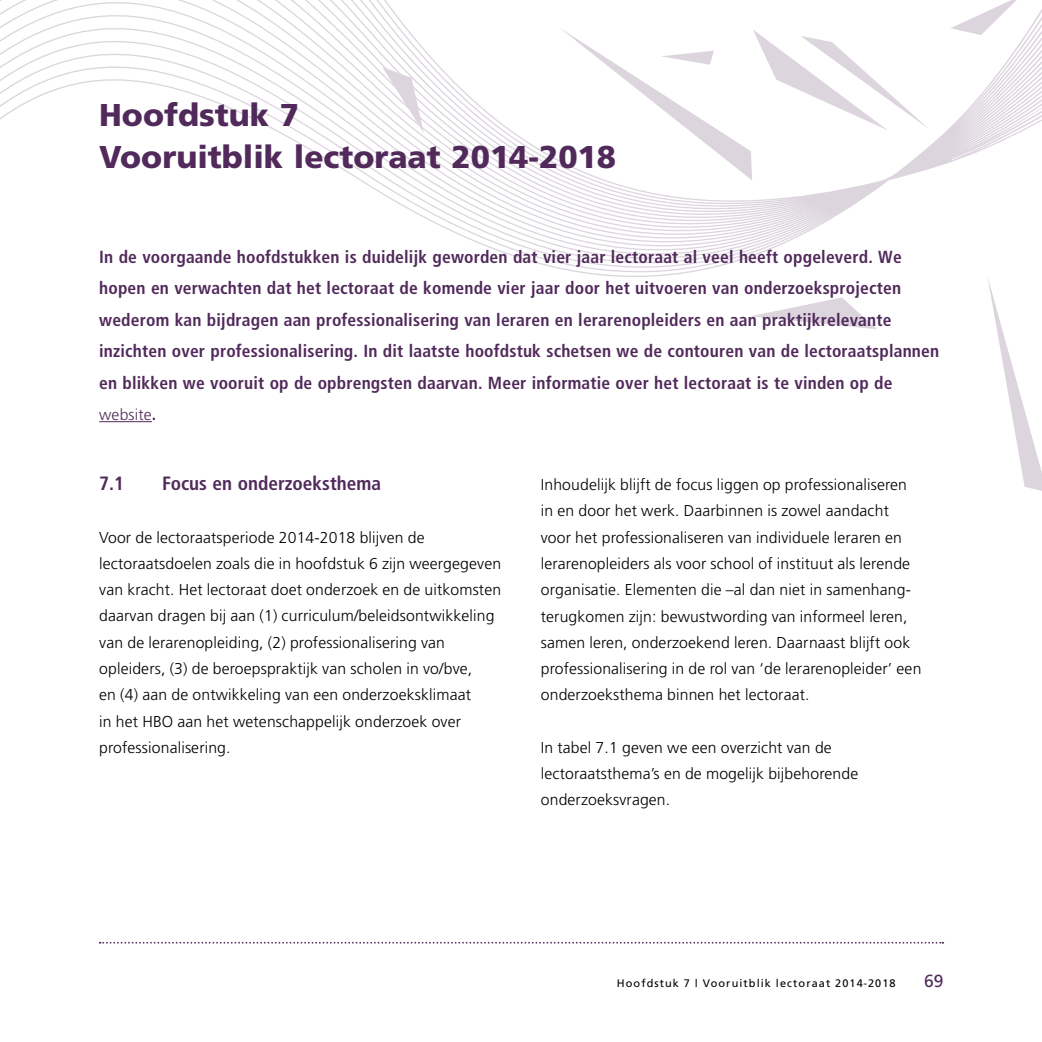
<style>
.page{position:relative;width:1042px;height:1042px;background:#fff}
.page>*{position:absolute;margin:0;border:0;box-sizing:border-box;transform-origin:0 0}
.t1{font:900 31.5px/42px "Fontys Frutiger";color:#512a5b}
.t2{font:700 19.25px "Fontys Frutiger Cn";color:#512a5b}
.t3{font:700 17.5px/31.5px "Fontys Frutiger Cn";letter-spacing:.01em;color:#512a5b}
.t4{font:17.5px "Fontys Frutiger Roman";color:#512a5b}
.t5{font:300 15.75px/26.2px "Fontys Frutiger";letter-spacing:.01em;color:#000}
.t6{font:300 15.75px "Fontys Frutiger";letter-spacing:.01em;color:#512a5b}
.t7{font:10.85px "Fontys Frutiger Roman";letter-spacing:.1em;color:#000}
.s1{font-family:"Fontys Frutiger Cn";font-weight:700;font-size:17.5px}
</style>
<div class="page">
<svg style="left:100px;top:942px;width:843px;height:1px"></svg>
<svg style="left:1px;top:0;width:532px;height:423px"></svg>
<svg style="left:367px;top:67px;width:71px;height:66px"></svg>
<svg style="left:533px;top:0;width:509px;height:491px"></svg>
<svg style="left:259px;top:0;width:161px;height:24px"></svg>
<img style="left:0;top:0;width:1px;height:1042px">
<hr style="left:99px;top:421px;width:53px;height:1px;background:#512a5b">
<h1 class="t1" style="left:99px;top:94px;width:518px">Hoofdstuk 7<br>Vooruitblik lectoraat 2014-2018</h1>
<p class="t3" style="left:99px;top:241px;width:841px">In de voorgaande hoofdstukken is duidelijk geworden dat vier jaar lectoraat al veel heeft opgeleverd. We hopen en verwachten dat het lectoraat de komende vier jaar door het uitvoeren van onderzoeksprojecten wederom kan bijdragen aan professionalisering van leraren en lerarenopleiders en aan praktijkrelevante inzichten over professionalisering. In dit laatste hoofdstuk schetsen we de contouren van de lectoraatsplannen en blikken we vooruit op de opbrengsten daarvan. Meer informatie over het lectoraat is te vinden op de</p>
<p class="t6" style="left:99px;top:406px;width:59px">website<span class="s1">.</span></p>
<p class="t2" style="left:99px;top:472px;width:27px">7.1</p>
<p class="t2" style="left:162px;top:472px;width:220px">Focus en onderzoeksthema</p>
<p class="t5" style="left:99px;top:524px;width:403px">Voor de lectoraatsperiode 2014-2018 blijven de lectoraatsdoelen zoals die in hoofdstuk 6 zijn weergegeven van kracht. Het lectoraat doet onderzoek en de uitkomsten daarvan dragen bij aan (1) curriculum/beleidsontwikkeling van de lerarenopleiding, (2) professionalisering van opleiders, (3) de beroepspraktijk van scholen in vo/bve,<br>en (4) aan de ontwikkeling van een onderzoeksklimaat<br>in het HBO aan het wetenschappelijk onderzoek over professionalisering.</p>
<p class="t5" style="left:541px;top:472px;width:382px">Inhoudelijk blijft de focus liggen op professionaliseren in en door het werk. Daarbinnen is zowel aandacht voor het professionaliseren van individuele leraren en lerarenopleiders als voor school of instituut als lerende organisatie. Elementen die –al dan niet in samenhang&shy;terugkomen zijn: bewustwording van informeel leren, samen leren, onderzoekend leren. Daarnaast blijft ook professionalisering in de rol van ‘de lerarenopleider’ een onderzoeksthema binnen het lectoraat.</p>
<p class="t5" style="left:541px;top:734px;width:319px">In tabel 7.1 geven we een overzicht van de lectoraatsthema’s en de mogelijk bijbehorende onderzoeksvragen.</p>
<p class="t7" style="left:617px;top:977px;width:280px">Hoofdstuk 7 | Vooruitblik lectoraat 2014-2018</p>
<p class="t4" style="left:924px;top:971px;width:21px">69</p>
</div>
